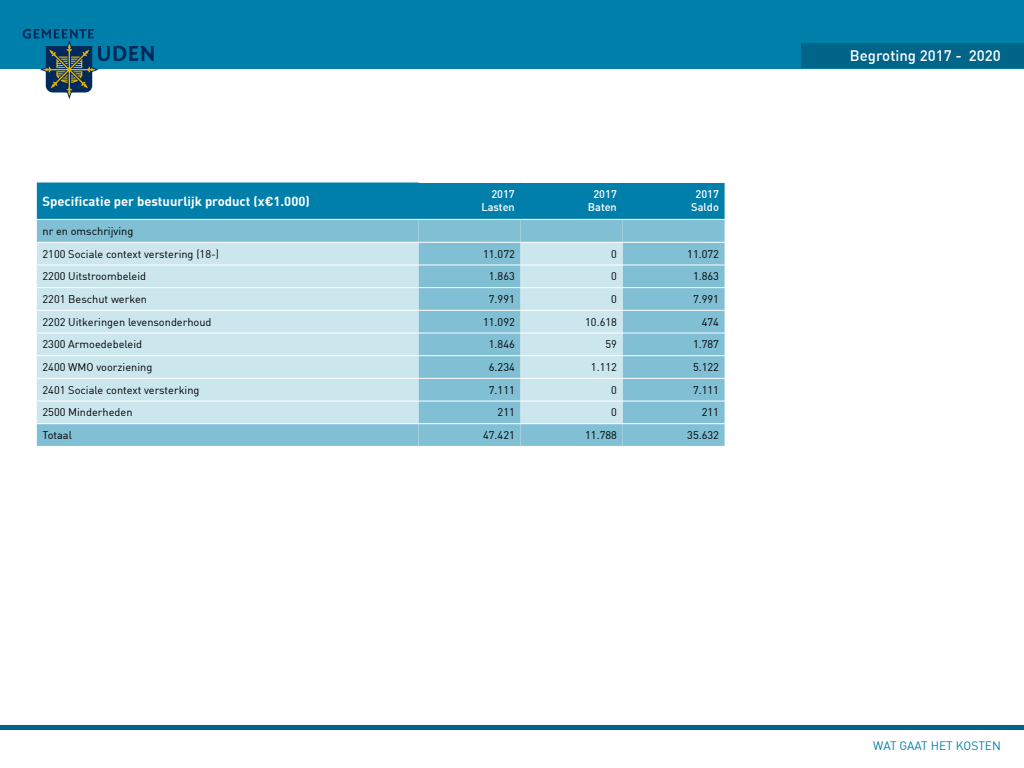
<style>
.page{position:relative;width:1024px;height:768px;background:#fff}
.page>*{position:absolute;margin:0;border:0;box-sizing:border-box;transform-origin:0 0}
.t1{font:500 15px "DIN";color:#fff}
.t2{font:700 13px "DIN";color:#fff}
.t3{font:12px "DIN";color:#007faa}
.t4{font:11px/22.7px "DIN";color:#000}
.t5{font:500 11px/13.2px "DIN";color:#fff;text-align:center}
</style>
<div class="page">
<hr style="left:0;top:726px;width:1024px;height:4px;background:#016589">
<div style="left:0;top:0;width:1024px;height:68px;background:#007faa"></div>
<div style="left:801px;top:43px;width:223px;height:25px;background:#016589"></div>
<svg style="left:23px;top:29px;width:131px;height:70px"></svg>
<div style="left:37px;top:183px;width:688px;height:36px;background:#007faa"></div>
<div style="left:37px;top:220px;width:381px;height:226px;background:#80bfd4"></div>
<div style="left:418px;top:220px;width:307px;height:226px;background:#80bfd4"></div>
<svg style="left:37px;top:243px;width:586px;height:180px;background:#bfdfe9"></svg>
<hr style="left:37px;top:242px;width:381px;height:1px;background:#fff">
<hr style="left:418px;top:242px;width:103px;height:1px;background:#fff">
<hr style="left:521px;top:242px;width:102px;height:1px;background:#fff">
<hr style="left:623px;top:242px;width:102px;height:1px;background:#fff">
<hr style="left:37px;top:265px;width:381px;height:1px;background:#fff">
<hr style="left:418px;top:265px;width:103px;height:1px;background:#fff">
<hr style="left:521px;top:265px;width:102px;height:1px;background:#fff">
<hr style="left:623px;top:265px;width:102px;height:1px;background:#fff">
<hr style="left:37px;top:287px;width:381px;height:1px;background:#fff">
<hr style="left:418px;top:287px;width:103px;height:1px;background:#fff">
<hr style="left:521px;top:287px;width:102px;height:1px;background:#fff">
<hr style="left:623px;top:287px;width:102px;height:1px;background:#fff">
<hr style="left:37px;top:310px;width:381px;height:1px;background:#fff">
<hr style="left:418px;top:310px;width:103px;height:1px;background:#fff">
<hr style="left:521px;top:310px;width:102px;height:1px;background:#fff">
<hr style="left:623px;top:310px;width:102px;height:1px;background:#fff">
<hr style="left:37px;top:333px;width:381px;height:1px;background:#fff">
<hr style="left:418px;top:333px;width:103px;height:1px;background:#fff">
<hr style="left:521px;top:333px;width:102px;height:1px;background:#fff">
<hr style="left:623px;top:333px;width:102px;height:1px;background:#fff">
<hr style="left:37px;top:355px;width:381px;height:1px;background:#fff">
<hr style="left:418px;top:355px;width:103px;height:1px;background:#fff">
<hr style="left:521px;top:355px;width:102px;height:1px;background:#fff">
<hr style="left:623px;top:355px;width:102px;height:1px;background:#fff">
<hr style="left:37px;top:378px;width:381px;height:1px;background:#fff">
<hr style="left:418px;top:378px;width:103px;height:1px;background:#fff">
<hr style="left:521px;top:378px;width:102px;height:1px;background:#fff">
<hr style="left:623px;top:378px;width:102px;height:1px;background:#fff">
<hr style="left:37px;top:401px;width:381px;height:1px;background:#fff">
<hr style="left:418px;top:401px;width:103px;height:1px;background:#fff">
<hr style="left:521px;top:401px;width:102px;height:1px;background:#fff">
<hr style="left:623px;top:401px;width:102px;height:1px;background:#fff">
<hr style="left:37px;top:423px;width:381px;height:1px;background:#fff">
<hr style="left:418px;top:423px;width:103px;height:1px;background:#fff">
<hr style="left:521px;top:423px;width:102px;height:1px;background:#fff">
<hr style="left:623px;top:423px;width:102px;height:1px;background:#fff">
<p class="t2" style="left:43px;top:192px;width:269px">Specificatie per bestuurlijk product (x€1.000)</p>
<p class="t5" style="left:481px;top:187px;width:35px;text-align:right">2017<br>Lasten</p>
<p class="t5" style="left:588px;top:187px;width:31px">2017<br>Baten</p>
<p class="t5" style="left:691px;top:187px;width:29px">2017<br>Saldo</p>
<p class="t4" style="left:43px;top:219px;width:178px">nr en omschrijving<br>2100 Sociale context verstering (18-)</p>
<p class="t4" style="left:483px;top:242px;width:33px">11.072</p>
<p class="t4" style="left:611px;top:242px;width:7px">0</p>
<p class="t4" style="left:687px;top:242px;width:33px">11.072</p>
<p class="t4" style="left:43px;top:265px;width:105px">2200 Uitstroombeleid</p>
<p class="t4" style="left:489px;top:265px;width:27px">1.863</p>
<p class="t4" style="left:611px;top:265px;width:7px">0</p>
<p class="t4" style="left:693px;top:265px;width:27px">1.863</p>
<p class="t4" style="left:43px;top:287px;width:106px">2201 Beschut werken</p>
<p class="t4" style="left:489px;top:287px;width:27px">7.991</p>
<p class="t4" style="left:611px;top:287px;width:7px">0</p>
<p class="t4" style="left:693px;top:287px;width:27px">7.991</p>
<p class="t4" style="left:43px;top:310px;width:171px">2202 Uitkeringen levensonderhoud</p>
<p class="t4" style="left:483px;top:310px;width:33px">11.092</p>
<p class="t4" style="left:585px;top:310px;width:33px">10.618</p>
<p class="t4" style="left:702px;top:310px;width:19px">474</p>
<p class="t4" style="left:43px;top:333px;width:101px">2300 Armoedebeleid</p>
<p class="t4" style="left:489px;top:333px;width:27px">1.846</p>
<p class="t4" style="left:605px;top:333px;width:13px">59</p>
<p class="t4" style="left:693px;top:333px;width:27px">1.787</p>
<p class="t4" style="left:43px;top:355px;width:111px">2400 WMO voorziening</p>
<p class="t4" style="left:489px;top:355px;width:27px">6.234</p>
<p class="t4" style="left:591px;top:355px;width:27px">1.112</p>
<p class="t4" style="left:693px;top:355px;width:27px">5.122</p>
<p class="t4" style="left:43px;top:378px;width:158px">2401 Sociale context versterking</p>
<p class="t4" style="left:489px;top:378px;width:27px">7.111</p>
<p class="t4" style="left:611px;top:378px;width:7px">0</p>
<p class="t4" style="left:693px;top:378px;width:27px">7.111</p>
<p class="t4" style="left:43px;top:401px;width:92px">2500 Minderheden</p>
<p class="t4" style="left:498px;top:401px;width:19px">211</p>
<p class="t4" style="left:611px;top:401px;width:7px">0</p>
<p class="t4" style="left:702px;top:401px;width:19px">211</p>
<p class="t4" style="left:43px;top:423px;width:31px">Totaal</p>
<p class="t4" style="left:483px;top:423px;width:33px">47.421</p>
<p class="t4" style="left:585px;top:423px;width:33px">11.788</p>
<p class="t4" style="left:687px;top:423px;width:33px">35.632</p>
<h1 class="t1" style="left:850px;top:46px;width:153px">Begroting 2017 - 2020</h1>
<p class="t3" style="left:873px;top:739px;width:129px">WAT GAAT HET KOSTEN</p>
</div>
